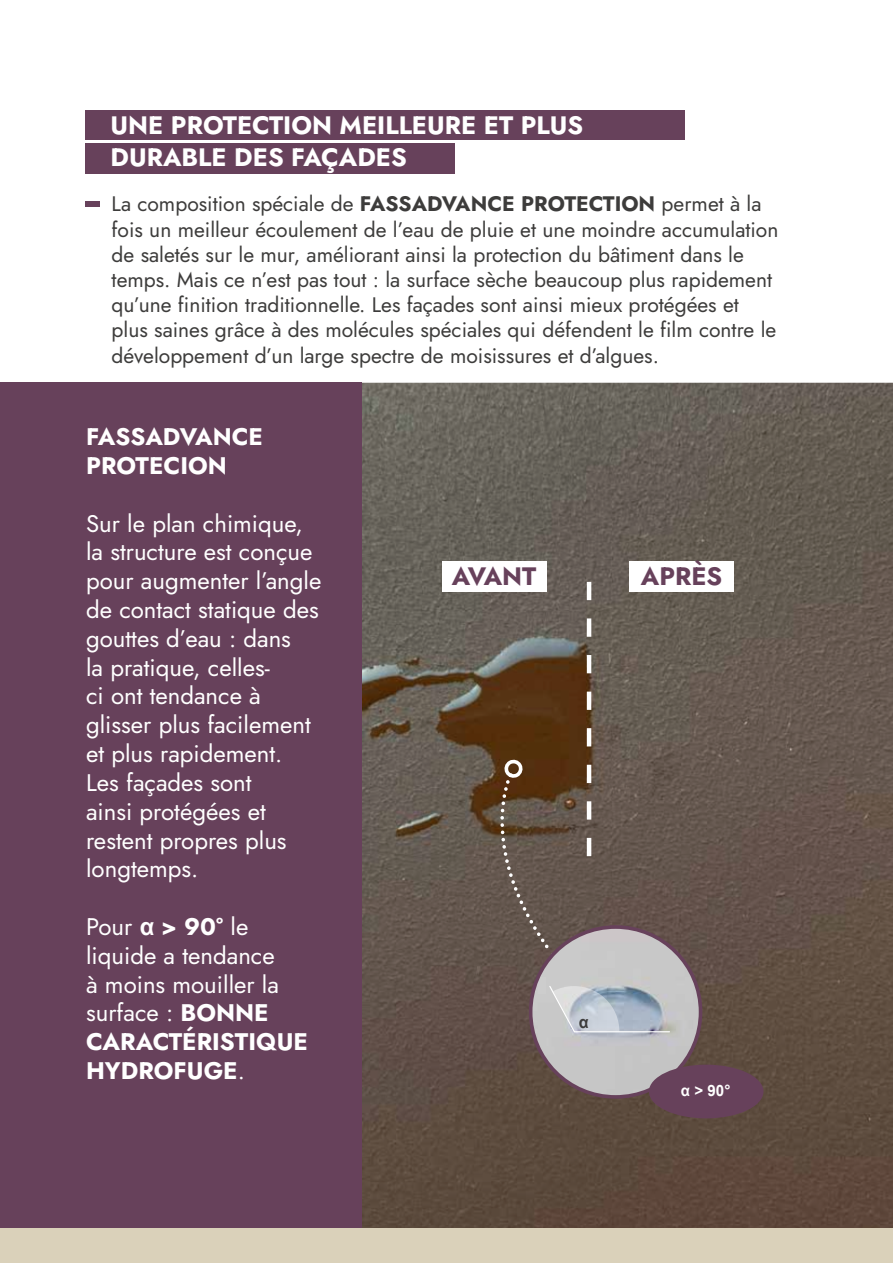
<style>
.page{position:relative;width:893px;height:1263px;background:#fff}
.page>*{position:absolute;margin:0;border:0;box-sizing:border-box;transform-origin:0 0}
.t1{font:700 25.2px "Jost";color:#fff}
.t2{font:700 25.2px "Jost";color:#67415b}
.t3{font:24px/28.8px "Jost";color:#fff}
.t4{font:700 24px/28.8px "Jost";color:#fff}
.t5{font:21px/25.2px "Jost";color:#3d3c3b}
.t6{font:700 16.8px "Arial";color:#3d3c3b}
.t7{font:700 15.6px "Arial";color:#fff}
.s1{font-weight:700}
.s2{font-family:"Arial";font-weight:700}
</style>
<div class="page">
<img style="left:361px;top:383px;width:532px;height:846px">
<div style="left:0;top:383px;width:361px;height:880px;background:#67415b"></div>
<div style="left:0;top:1229px;width:893px;height:34px;background:#dad1ba"></div>
<div style="left:85px;top:201px;width:15px;height:6px;background:#67415b"></div>
<div style="left:85px;top:110px;width:600px;height:30px;background:#67415b"></div>
<svg style="left:489px;top:756px;width:67px;height:201px;background:#645244"></svg>
<img style="left:531px;top:927px;width:169px;height:170px;border-radius:85px">
<div style="left:529px;top:925px;width:173px;height:174px;border:4px solid #67415b;border-radius:50%"></div>
<svg style="left:548px;top:985px;width:123px;height:48px;background:#b8c0c9"></svg>
<div style="left:649px;top:1065px;width:114px;height:53px;background:#67415b;border-radius:50%"></div>
<svg style="left:587px;top:582px;width:4px;height:274px"></svg>
<div style="left:442px;top:561px;width:104px;height:30px;background:#fff"></div>
<div style="left:629px;top:561px;width:105px;height:30px;background:#fff"></div>
<div style="left:85px;top:143px;width:370px;height:30px;background:#67415b"></div>
<p class="t1" style="left:111px;top:108px;width:474px">UNE PROTECTION MEILLEURE ET PLUS</p>
<p class="t1" style="left:111px;top:141px;width:298px">DURABLE DES FAÇADES</p>
<p class="t5" style="left:112px;top:192px;width:668px">La composition spéciale de <span class="s1">FASSADVANCE PROTECTION</span> permet à la fois un meilleur écoulement de l’eau de pluie et une moindre accumulation de saletés sur le mur, améliorant ainsi la protection du bâtiment dans le temps. Mais ce n’est pas tout : la surface sèche beaucoup plus rapidement qu’une finition traditionnelle. Les façades sont ainsi mieux protégées et plus saines grâce à des molécules spéciales qui défendent le film contre le développement d’un large spectre de moisissures et d’algues.</p>
<p class="t4" style="left:86px;top:423px;width:178px">FASSADVANCE<br>PROTECION</p>
<p class="t3" style="left:86px;top:509px;width:237px">Sur le plan chimique, la structure est conçue pour augmenter l’angle de contact statique des gouttes d’eau : dans<br>la pratique, celles-<br>ci ont tendance à glisser plus facilement et plus rapidement.<br>Les façades sont<br>ainsi protégées et restent propres plus longtemps.</p>
<p class="t3" style="left:86px;top:912px;width:223px">Pour <span class="s2">α</span> <span class="s1">&gt; 90°</span> le liquide a tendance<br>à moins mouiller la surface : <span class="s1">BONNE<br>CARACTÉRISTIQUE<br>HYDROFUGE</span>.</p>
<p class="t2" style="left:452px;top:559px;width:86px">AVANT</p>
<p class="t2" style="left:641px;top:559px;width:83px">APRÈS</p>
<p class="t6" style="left:579px;top:1010px;width:12px">α</p>
<p class="t7" style="left:681px;top:1080px;width:51px">α &gt; 90°</p>
</div>
